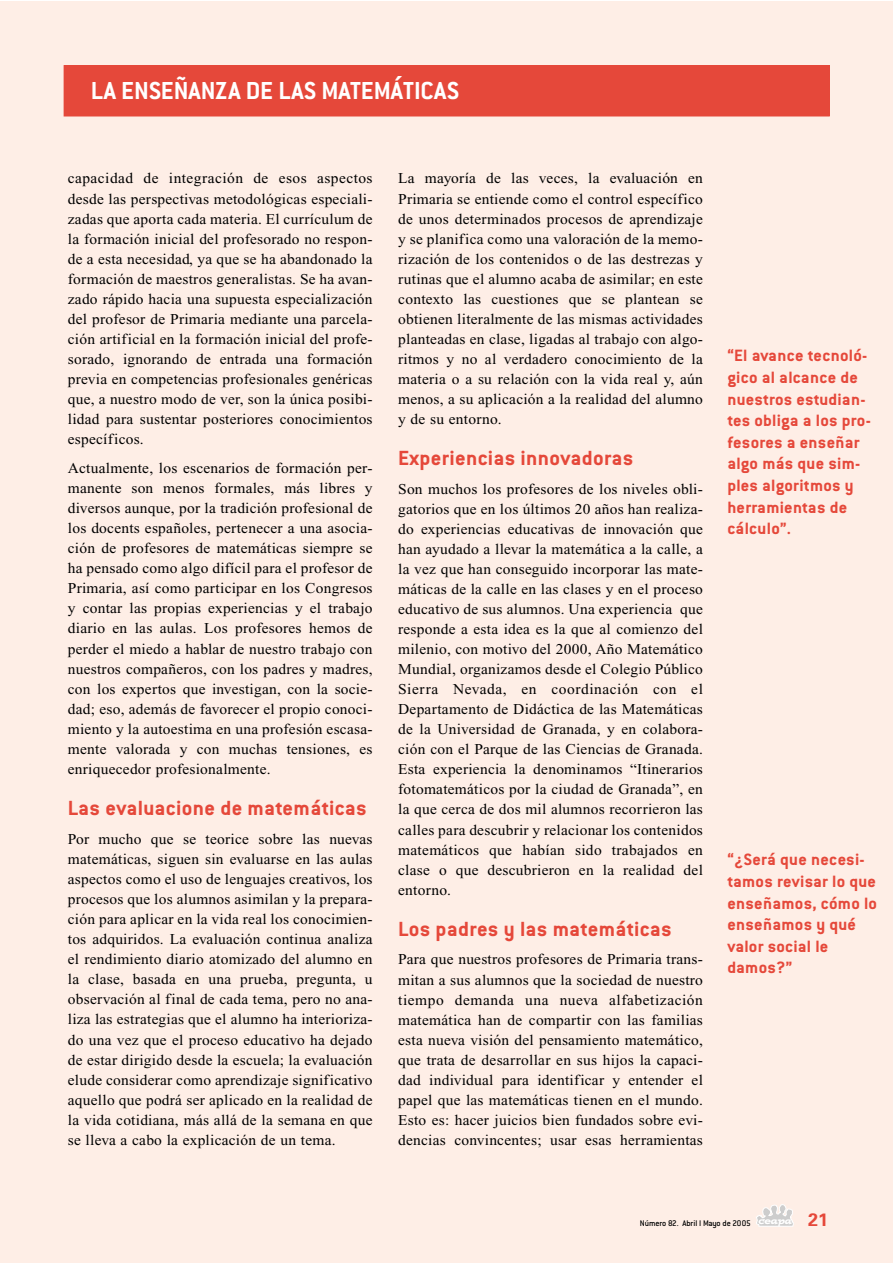
<style>
.page{position:relative;width:893px;height:1263px;background:#fff}
.page>*{position:absolute;margin:0;border:0;box-sizing:border-box;transform-origin:0 0}
.t1{font:700 27px "Conduit ITC";color:#fff}
.t2{font:700 22.5px "Conduit ITC";letter-spacing:.015em;color:#e5483a}
.t3{font:700 18px/21.6px "Conduit ITC";letter-spacing:.015em;color:#e5483a}
.t4{font:15px/20.1px "Times";letter-spacing:.015em;color:#000;text-align:justify}
.t5{font:500 9px "Conduit ITC";letter-spacing:-.015em;color:#000}
.s1{font-family:"Univers";font-weight:700;font-size:18px;color:#e5483a}
</style>
<div class="page">
<div style="left:0;top:2px;width:892px;height:1261px;background:#feeee6"></div>
<svg style="left:756px;top:1204px;width:37px;height:22px"></svg>
<div style="left:64px;top:66px;width:765px;height:50px;background:#e5483a"></div>
<div style="left:64px;top:65px;width:765px;height:51px;border:1px solid #e5483a"></div>
<h1 class="t1" style="left:91px;top:74px;width:370px">LA ENSEÑANZA DE LAS MATEMÁTICAS</h1>
<p class="t4" style="left:68px;top:170px;width:306px">capacidad de integración de esos aspectos desde las perspectivas metodológicas especiali&shy;zadas que aporta cada materia. El currículum de la formación inicial del profesorado no respon&shy;de a esta necesidad, ya que se ha abandonado la formación de maestros generalistas. Se ha avan&shy;zado rápido hacia una supuesta especialización del profesor de Primaria mediante una parcela&shy;ción artificial en la formación inicial del profe&shy;sorado, ignorando de entrada una formación previa en competencias profesionales genéricas que, a nuestro modo de ver, son la única posibi&shy;lidad para sustentar posteriores conocimientos específicos.</p>
<p class="t4" style="left:68px;top:459px;width:306px">Actualmente, los escenarios de formación per&shy;manente son menos formales, más libres y diversos aunque, por la tradición profesional de los docents españoles, pertenecer a una asocia&shy;ción de profesores de matemáticas siempre se ha pensado como algo difícil para el profesor de Primaria, así como participar en los Congresos y contar las propias experiencias y el trabajo diario en las aulas. Los profesores hemos de perder el miedo a hablar de nuestro trabajo con nuestros compañeros, con los padres y madres, con los expertos que investigan, con la socie&shy;dad; eso, además de favorecer el propio conoci&shy;miento y la autoestima en una profesión escasa&shy;mente valorada y con muchas tensiones, es enriquecedor profesionalmente.</p>
<h2 class="t2" style="left:68px;top:794px;width:300px">Las evaluacione de matemáticas</h2>
<p class="t4" style="left:68px;top:830px;width:306px">Por mucho que se teorice sobre las nuevas matemáticas, siguen sin evaluarse en las aulas aspectos como el uso de lenguajes creativos, los procesos que los alumnos asimilan y la prepara&shy;ción para aplicar en la vida real los conocimien&shy;tos adquiridos. La evaluación continua analiza el rendimiento diario atomizado del alumno en la clase, basada en una prueba, pregunta, u observación al final de cada tema, pero no ana&shy;liza las estrategias que el alumno ha interioriza&shy;do una vez que el proceso educativo ha dejado de estar dirigido desde la escuela; la evaluación elude considerar como aprendizaje significativo aquello que podrá ser aplicado en la realidad de la vida cotidiana, más allá de la semana en que se lleva a cabo la explicación de un tema.</p>
<p class="t4" style="left:398px;top:170px;width:306px">La mayoría de las veces, la evaluación en Primaria se entiende como el control específico de unos determinados procesos de aprendizaje y se planifica como una valoración de la memo&shy;rización de los contenidos o de las destrezas y rutinas que el alumno acaba de asimilar; en este contexto las cuestiones que se plantean se obtienen literalmente de las mismas actividades planteadas en clase, ligadas al trabajo con algo&shy;ritmos y no al verdadero conocimiento de la materia o a su relación con la vida real y, aún menos, a su aplicación a la realidad del alumno y de su entorno.</p>
<h2 class="t2" style="left:398px;top:444px;width:237px">Experiencias innovadoras</h2>
<p class="t4" style="left:398px;top:480px;width:306px">Son muchos los profesores de los niveles obli&shy;gatorios que en los últimos 20 años han realiza&shy;do experiencias educativas de innovación que han ayudado a llevar la matemática a la calle, a la vez que han conseguido incorporar las mate&shy;máticas de la calle en las clases y en el proceso educativo de sus alumnos. Una experiencia que responde a esta idea es la que al comienzo del milenio, con motivo del 2000, Año Matemático Mundial, organizamos desde el Colegio Público Sierra Nevada, en coordinación con el Departamento de Didáctica de las Matemáticas de la Universidad de Granada, y en colabora&shy;ción con el Parque de las Ciencias de Granada.<br>Esta experiencia la denominamos “Itinerarios fotomatemáticos por la ciudad de Granada”, en la que cerca de dos mil alumnos recorrieron las calles para descubrir y relacionar los contenidos matemáticos que habían sido trabajados en clase o que descubrieron en la realidad del entorno.</p>
<h2 class="t2" style="left:398px;top:915px;width:275px">Los padres y las matemáticas</h2>
<p class="t4" style="left:398px;top:951px;width:306px">Para que nuestros profesores de Primaria trans&shy;mitan a sus alumnos que la sociedad de nuestro tiempo demanda una nueva alfabetización matemática han de compartir con las familias esta nueva visión del pensamiento matemático, que trata de desarrollar en sus hijos la capaci&shy;dad individual para identificar y entender el papel que las matemáticas tienen en el mundo.<br>Esto es: hacer juicios bien fundados sobre evi&shy;dencias convincentes; usar esas herramientas</p>
<p class="t3" style="left:727px;top:344px;width:145px">“El avance tecnoló&shy;gico al alcance de nuestros estudian&shy;tes obliga a los pro&shy;fesores a enseñar algo más que sim&shy;ples algoritmos y herramientas de cálculo”.</p>
<p class="t3" style="left:727px;top:848px;width:151px">“¿Será que necesi&shy;tamos revisar lo que enseñamos, cómo lo enseñamos y qué valor social le damos?”</p>
<p class="t5" style="left:640px;top:1218px;width:190px">Número 82. Abril I Mayo de 2005 <sup>ceapa</sup> <span class="s1">21</span></p>
</div>
